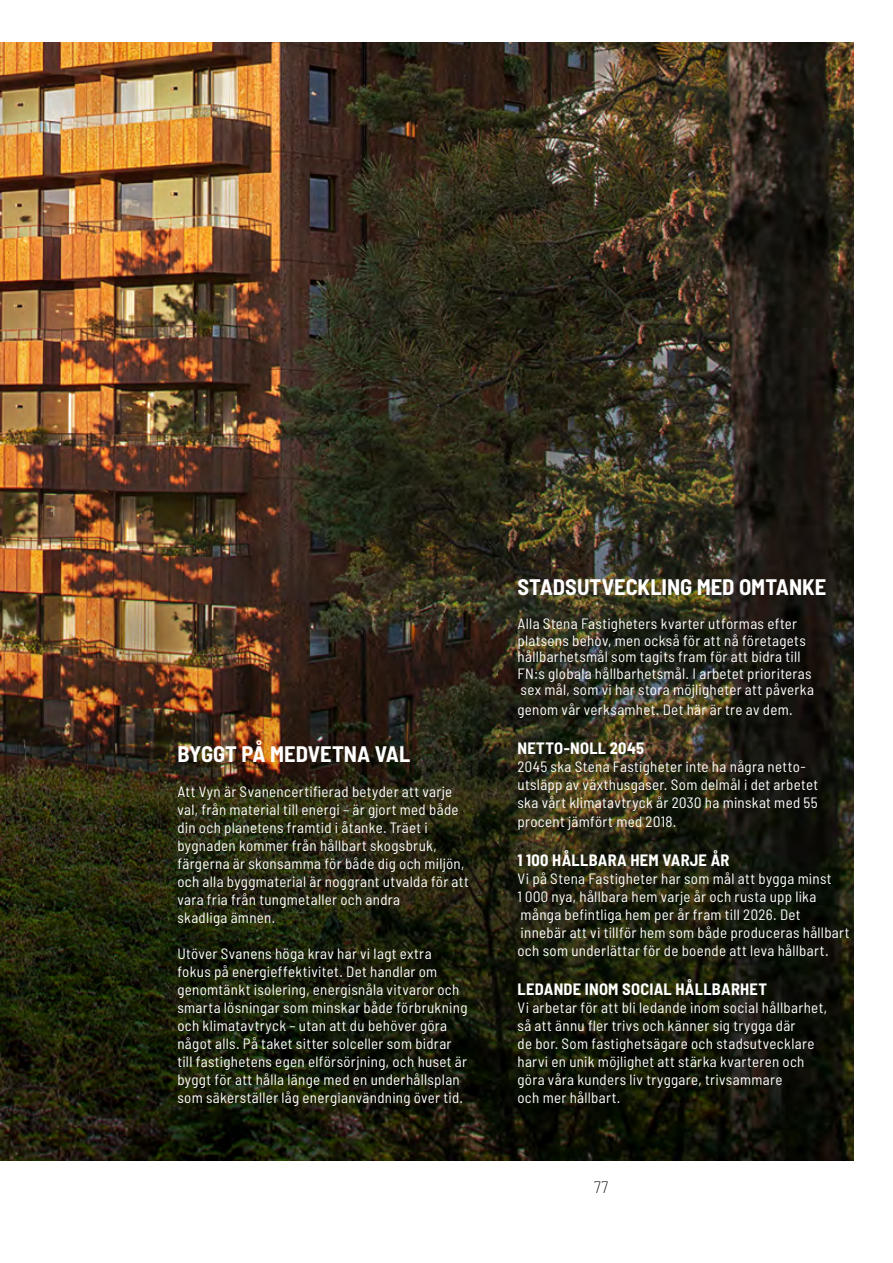
<style>
.page{position:relative;width:893px;height:1263px;background:#fff}
.page>*{position:absolute;margin:0;border:0;box-sizing:border-box;transform-origin:0 0}
.t1{font:700 semi-condensed 22.5px "Barlow";color:#fff}
.t2{font:700 semi-condensed 16.5px "Barlow";letter-spacing:.015em;color:#fff}
.t3{font:200 semi-condensed 16.5px "Barlow";color:#000}
.t4{font:semi-condensed 15px/18px "Barlow";letter-spacing:.02em;color:#fff}
</style>
<div class="page">
<img style="left:0;top:42px;width:853px;height:1118px">
<h1 class="t1" style="left:177px;top:740px;width:234px">BYGGT PÅ MEDVETNA VAL</h1>
<p class="t4" style="left:177px;top:782px;width:293px">Att Vyn är Svanencertifierad betyder att varje val, från material till energi – är gjort med både din och planetens framtid i åtanke. Träet i bygnaden kommer från hållbart skogsbruk, färgerna är skonsamma för både dig och miljön, och alla byggmaterial är noggrant utvalda för att vara fria från tungmetaller och andra<br>skadliga ämnen.</p>
<p class="t4" style="left:177px;top:944px;width:292px">Utöver Svanens höga krav har vi lagt extra fokus på energieffektivitet. Det handlar om genomtänkt isolering, energisnåla vitvaror och smarta lösningar som minskar både förbrukning och klimatavtryck – utan att du behöver göra något alls. På taket sitter solceller som bidrar till fastighetens egen elförsörjning, och huset är byggt för att hålla länge med en underhållsplan som säkerställer låg energianvändning över tid.</p>
<h1 class="t1" style="left:517px;top:573px;width:310px">STADSUTVECKLING MED OMTANKE</h1>
<p class="t4" style="left:517px;top:615px;width:298px;line-height:16.5px">Alla Stena Fastigheters kvarter utformas efter platsens behov, men också för att nå företagets hållbarhetsmål som tagits fram för att bidra till FN:s globala hållbarhetsmål. I arbetet prioriteras sex mål, som vi har stora möjligheter att påverka</p>
<p class="t4" style="left:517px;top:700px;width:277px">genom vår verksamhet. Det här är tre av dem.</p>
<p class="t2" style="left:517px;top:737px;width:128px">NETTO-NOLL 2045</p>
<p class="t4" style="left:517px;top:757px;width:302px">2045 ska Stena Fastigheter inte ha några netto&shy;utsläpp av växthusgaser. Som delmål i det arbetet ska vårt klimatavtryck år 2030 ha minskat med 55</p>
<p class="t4" style="left:517px;top:812px;width:161px">procent jämfört med 2018.</p>
<p class="t2" style="left:517px;top:850px;width:214px">1 100 HÅLLBARA HEM VARJE ÅR</p>
<p class="t4" style="left:517px;top:869px;width:334px">Vi på Stena Fastigheter har som mål att bygga minst<br>1 000 nya, hållbara hem varje år och rusta upp lika många befintliga hem per år fram till 2026. Det<br>innebär att vi tillför hem som både produceras hållbart och som underlättar för de boende att leva hållbart.</p>
<p class="t2" style="left:517px;top:979px;width:251px">LEDANDE INOM SOCIAL HÅLLBARHET</p>
<p class="t4" style="left:517px;top:998px;width:311px">Vi arbetar för att bli ledande inom social hållbarhet, så att ännu fler trivs och känner sig trygga där<br>de bor. Som fastighetsägare och stadsutvecklare harvi en unik möjlighet att stärka kvarteren och göra våra kunders liv tryggare, trivsammare<br>och mer hållbart.</p>
<p class="t3" style="left:594px;top:1177px;width:16px">77</p>
</div>
